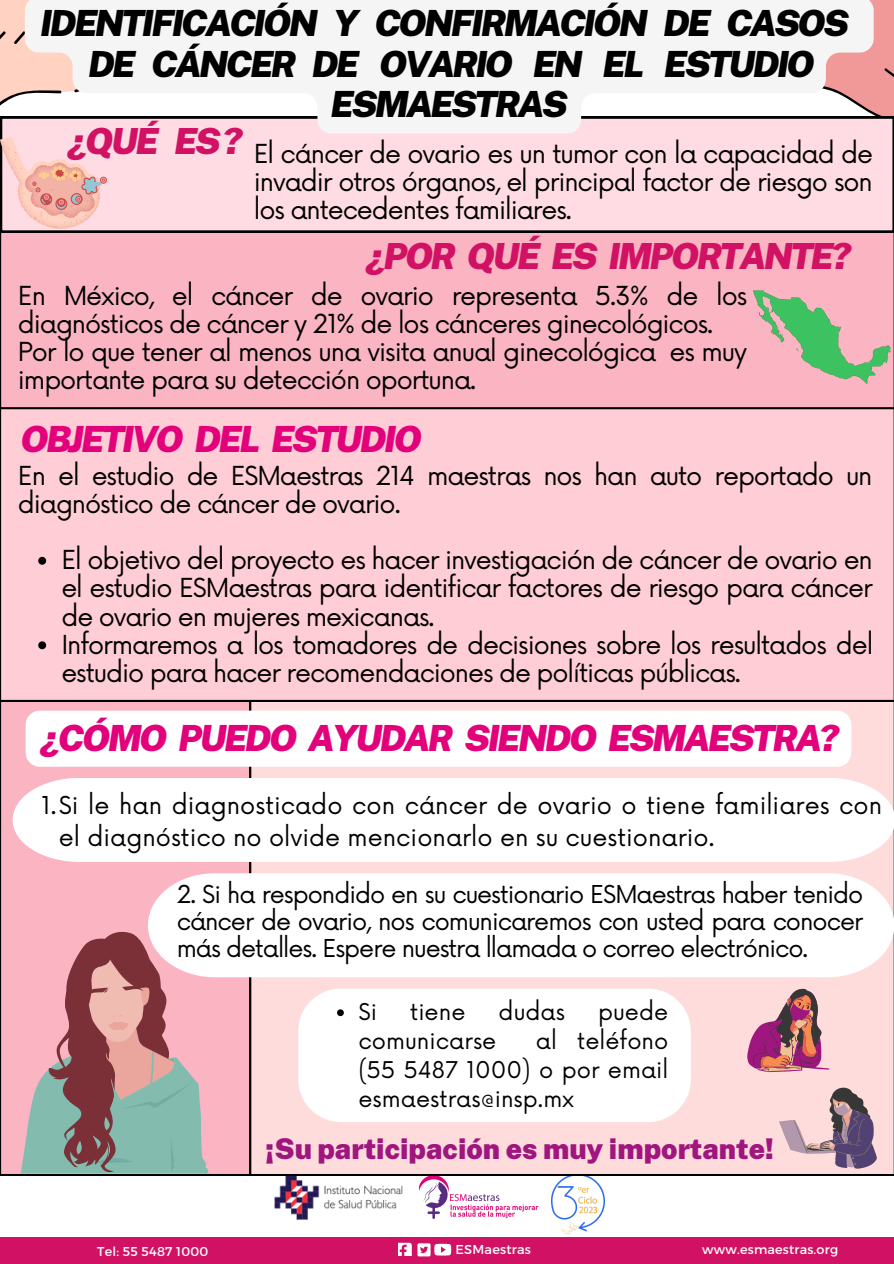
<style>
.page{position:relative;width:894px;height:1264px;background:#fff}
.page>*{position:absolute;margin:0;border:0;box-sizing:border-box;transform-origin:0 0}
.t1{font:italic 900 36px/40.5px "Public Sans";letter-spacing:-.07em;color:#000;text-align:center}
.t2{font:italic 900 36px "Public Sans";letter-spacing:-.07em;color:#e2017b}
.t3{font:italic 900 36px "Public Sans";letter-spacing:-.07em;color:#d11264}
.t4{font:900 28.5px "Public Sans";color:#9f167e}
.t5{font:25.5px/28.2px "Now";letter-spacing:-.045em;color:#000}
.t6{font:24px/27px "Now";color:#000}
.t7{font:22.5px/29.2px "Now";color:#000;text-align:justify}
.t8{font:12.9px "Montserrat";letter-spacing:.015em;color:#fff}
.t9{font:12.75px "Montserrat";letter-spacing:.015em;color:#fff}
</style>
<div class="page">
<svg style="left:0;top:0;width:25px;height:117px;background:#f1cdc1"></svg>
<div style="left:873px;top:0;width:20px;height:117px;background:#f19898"></div>
<img style="left:419px;top:1175px;width:124px;height:43px">
<img style="left:274px;top:1175px;width:128px;height:44px">
<div style="left:0;top:1236px;width:892px;height:27px;background:#d11264"></div>
<div style="left:417px;top:1243px;width:13px;height:13px;background:#fff;border-radius:2px"></div>
<svg style="left:420px;top:1243px;width:32px;height:14px"></svg>
<svg style="left:398px;top:1242px;width:13px;height:13px"></svg>
<img style="left:551px;top:1175px;width:53px;height:57px">
<div style="left:0;top:408px;width:893px;height:293px;background:#ffcdd5"></div>
<svg style="left:38px;top:557px;width:8px;height:7px"></svg>
<svg style="left:38px;top:641px;width:8px;height:8px"></svg>
<div style="left:0;top:701px;width:250px;height:474px;background:#fab4c2"></div>
<div style="left:250px;top:701px;width:643px;height:474px;background:#ffdcdc"></div>
<svg style="left:21px;top:929px;width:187px;height:245px;background:#b29293"></svg>
<svg style="left:298px;top:988px;width:392px;height:134px"></svg>
<svg style="left:747px;top:988px;width:82px;height:84px;background:#c07d90"></svg>
<svg style="left:778px;top:1087px;width:98px;height:81px;background:#bda1ac"></svg>
<div style="left:0;top:232px;width:893px;height:176px;background:#fab4c2"></div>
<svg style="left:753px;top:290px;width:137px;height:94px;background:#bcb7a2"></svg>
<div style="left:0;top:117px;width:893px;height:115px;background:#ffdce3"></div>
<svg style="left:0;top:137px;width:107px;height:94px;background:#f0c2be"></svg>
<svg style="left:13px;top:777px;width:880px;height:84px"></svg>
<svg style="left:148px;top:873px;width:745px;height:104px"></svg>
<div style="left:26px;top:710px;width:825px;height:56px;background:#fff;border-radius:14px"></div>
<svg style="left:337px;top:1009px;width:7px;height:7px"></svg>
<svg style="left:25px;top:0;width:848px;height:134px;fill:#f5f5f5"></svg>
<h1 class="t1" style="left:40px;top:3px;width:810px">IDENTIFICACIÓN Y CONFIRMACIÓN DE CASOS<br>DE CÁNCER DE OVARIO EN EL ESTUDIO<br>ESMAESTRAS</h1>
<h1 class="t3" style="left:67px;top:119px;width:176px">¿QUÉ ES?</h1>
<p class="t5" style="left:254px;top:141px;width:620px;text-align:justify">El cáncer de ovario es un tumor con la capacidad de invadir otros órganos, el principal factor de riesgo son los antecedentes familiares.</p>
<h1 class="t3" style="left:365px;top:234px;width:486px">¿POR QUÉ ES IMPORTANTE?</h1>
<p class="t5" style="left:18px;top:283px;width:730px">En México, el cáncer de ovario representa 5.3% de los diagnósticos de cáncer y 21% de los cánceres ginecológicos.<br>Por lo que tener al menos una visita anual ginecológica es muy importante para su detección oportuna.</p>
<h1 class="t2" style="left:20px;top:418px;width:403px">OBJETIVO DEL ESTUDIO</h1>
<p class="t5" style="left:18px;top:463px;width:855px">En el estudio de ESMaestras 214 maestras nos han auto reportado un diagnóstico de cáncer de ovario.</p>
<p class="t5" style="left:61px;top:547px;width:813px">El objetivo del proyecto es hacer investigación de cáncer de ovario en el estudio ESMaestras para identificar factores de riesgo para cáncer de ovario en mujeres mexicanas.<br>Informaremos a los tomadores de decisiones sobre los resultados del estudio para hacer recomendaciones de políticas públicas.</p>
<h1 class="t2" style="left:40px;top:716px;width:800px">¿CÓMO PUEDO AYUDAR SIENDO ESMAESTRA?</h1>
<p class="t6" style="left:59px;top:789px;width:824px;line-height:32.7px;text-indent:-17px">1.Si le han diagnosticado con cáncer de ovario o tiene familiares con el diagnóstico no olvide mencionarlo en su cuestionario.</p>
<p class="t6" style="left:177px;top:882px;width:688px;text-align:justify">2. Si ha respondido en su cuestionario ESMaestras haber tenido cáncer de ovario, nos comunicaremos con usted para conocer más detalles. Espere nuestra llamada o correo electrónico.</p>
<p class="t7" style="left:358px;top:997px;width:20px">Si</p>
<p class="t7" style="left:410px;top:997px;width:57px">tiene</p>
<p class="t7" style="left:498px;top:997px;width:68px">dudas</p>
<p class="t7" style="left:598px;top:997px;width:72px">puede</p>
<p class="t7" style="left:358px;top:1027px;width:139px">comunicarse</p>
<p class="t7" style="left:358px;top:1027px;width:311px;text-indent:177px">al teléfono (55 5487 1000) o por email esmaestras@insp.mx</p>
<p class="t4" style="left:265px;top:1132px;width:510px">¡Su participación es muy importante!</p>
<p class="t9" style="left:97px;top:1242px;width:112px">Tel: 55 5487 1000</p>
<p class="t8" style="left:455px;top:1240px;width:77px">ESMaestras</p>
<p class="t9" style="left:702px;top:1241px;width:137px">www.esmaestras.org</p>
</div>
